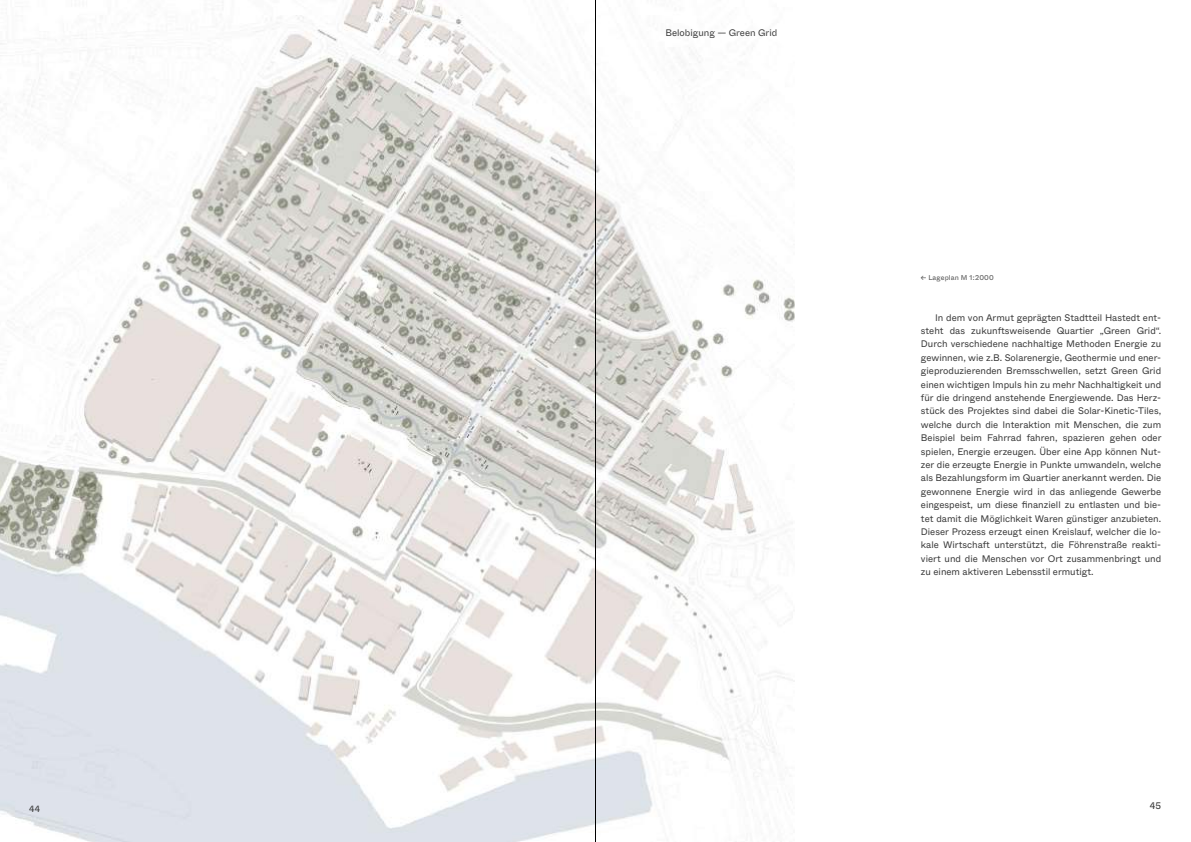
<style>
.page{position:relative;width:1191px;height:842px;background:#fff}
.page>*{position:absolute;margin:0;border:0;box-sizing:border-box;transform-origin:0 0}
.t1{font:9.5px/13.4px "ABC Whyte Variable Unlicensed Trial";color:#393939;text-align:justify}
.t2{font:9.5px "ABC Whyte Inktrap Unlicensed Trial";color:#393939}
.t3{font:9.5px "ABC Whyte Inktrap Unlicensed Trial";color:#393939}
.t4{font:9px "ABC Whyte Inktrap Unlicensed Trial";color:#393939}
.t5{font:7px "ABC Whyte Inktrap Unlicensed Trial";letter-spacing:.02em;color:#575757}
.s1{font-family:"Moderat";font-weight:500}
.s2{color:#2e2e2e}
</style>
<div class="page">
<img style="left:0;top:0;width:794px;height:842px">
<svg style="left:595px;top:0;width:1px;height:842px"></svg>
<p class="t4" style="left:29px;top:803px;width:12px">44</p>
<p class="t2" style="left:665px;top:27px;width:113px">Belobigung — Green Grid</p>
<p class="t5" style="left:921px;top:273px;width:74px"><span class="s1">←</span> Lageplan M 1:2000</p>
<p class="t1" style="left:921px;top:311px;width:242px;text-indent:14px">In dem von Armut geprägten Stadtteil Hastedt ent&shy;steht das zukunftsweisende Quartier „Green Grid“.<br>Durch verschiedene nachhaltige Methoden Energie zu gewinnen, wie z.B. Solarenergie, Geothermie und ener&shy;gieproduzierenden Bremsschwellen, setzt Green Grid einen wichtigen Impuls hin zu mehr Nachhaltigkeit und für die dringend anstehende Energiewende<span class="s2">.</span> Das Herz&shy;stück des Projektes sind dabei die Solar-Kinetic-Tiles, welche durch die Interaktion mit Menschen, die zum Beispiel beim Fahrrad fahren, spazieren gehen oder spielen, Energie erzeugen. Über eine App können Nut&shy;zer die erzeugte Energie in Punkte umwandeln, welche als Bezahlungsform im Quartier anerkannt werden. Die gewonnene Energie wird in das anliegende Gewerbe eingespeist, um diese finanziell zu entlasten und bie&shy;tet damit die Möglichkeit Waren günstiger anzubieten.<br>Dieser Prozess erzeugt einen Kreislauf, welcher die lo&shy;kale Wirtschaft unterstützt, die Föhrenstraße reakti&shy;viert und die Menschen vor Ort zusammenbringt und zu einem aktiveren Lebensstil ermutigt.</p>
<p class="t3" style="left:1149px;top:800px;width:13px">45</p>
</div>
